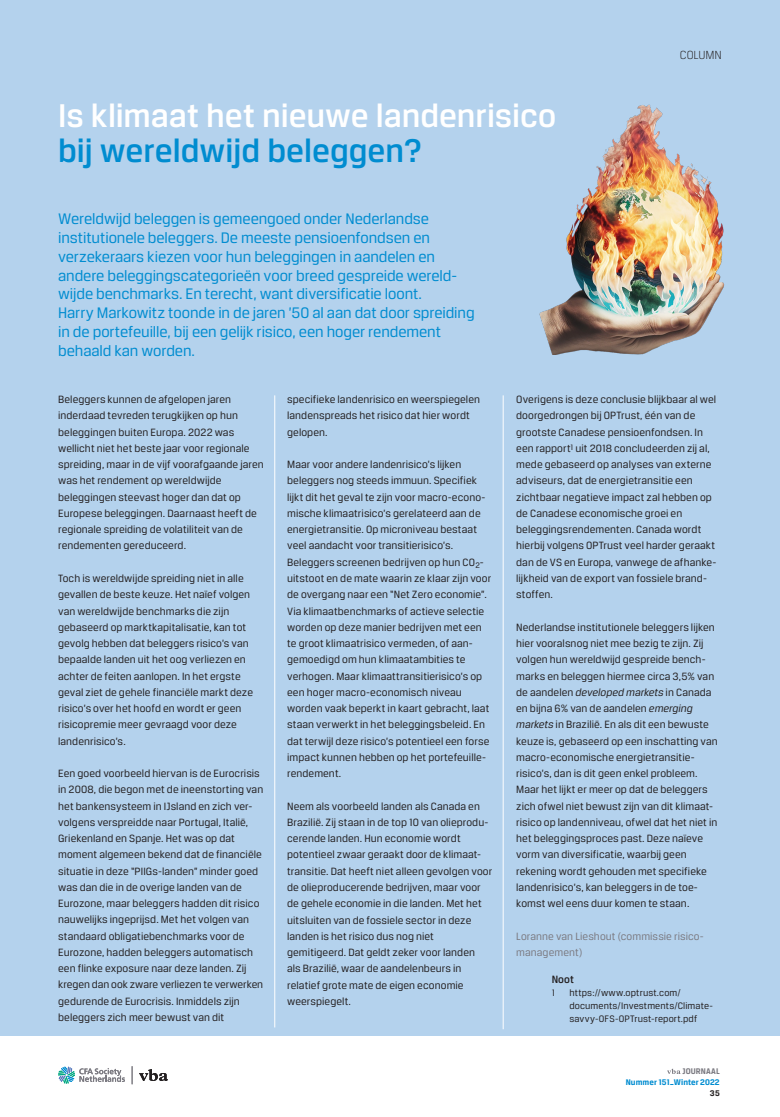
<style>
.page{position:relative;width:780px;height:1117px;background:#fff}
.page>*{position:absolute;margin:0;border:0;box-sizing:border-box;transform-origin:0 0}
.t1{font:500 35px "CFA Breuer Text";color:#fff}
.t2{font:500 35px "CFA Breuer Text";color:#008cd0}
.t3{font:16.25px/18.8px "CFA Breuer Text";letter-spacing:-.005em;color:#008cd0}
.t4{font:300 12.5px "CFA Breuer Text";letter-spacing:-.015em;color:#231f20}
.t5{font:11.25px/16.2px "CFA Breuer Text";letter-spacing:.005em;color:#231f20}
.t6{font:11.25px/16.2px "CFA Breuer Text";letter-spacing:.005em;color:#7b7a81}
.t7{font:500 11.25px "CFA Breuer Text";color:#231f20}
.t8{font:10px/13.1px "CFA Breuer Text";letter-spacing:.01em;color:#231f20}
.t9{font:700 8.75px "CFA Breuer Text";letter-spacing:.01em;color:#008cd0}
.t10{font:700 8.75px "CFA Breuer Text";letter-spacing:.01em;color:#7b7a81}
.t11{font:700 8.75px "CFA Breuer Text";color:#231f20}
.s1{font-style:italic}
</style>
<div class="page">
<svg style="left:667px;top:1068px;width:13px;height:5px"></svg>
<div style="left:1px;top:0;width:779px;height:1035px;background:#b4d2ed"></div>
<svg style="left:58px;top:1066px;width:67px;height:17px"></svg>
<svg style="left:132px;top:1066px;width:1px;height:17px"></svg>
<svg style="left:139px;top:1069px;width:29px;height:11px"></svg>
<hr style="left:274px;top:395px;width:1px;height:632px;background:#fff">
<hr style="left:503px;top:395px;width:1px;height:633px;background:#fff">
<img style="left:539px;top:104px;width:186px;height:250px">
<h1 class="t1" style="left:58px;top:96px;width:499px">Is klimaat het nieuwe landenrisico</h1>
<h1 class="t2" style="left:58px;top:131px;width:365px">bij wereldwijd beleggen?</h1>
<p class="t4" style="left:680px;top:48px;width:43px">COLUMN</p>
<p class="t4" style="left:689px;top:48px;width:33px">OPINIE</p>
<p class="t3" style="left:58px;top:209px;width:418px">Wereldwijd beleggen is gemeengoed onder Nederlandse institutionele beleggers. De meeste pensioenfondsen en verzekeraars kiezen voor hun beleggingen in aandelen en andere beleggingscategorieën voor breed gespreide wereld&shy;wijde benchmarks. En terecht, want diversificatie loont.<br>Harry Markowitz toonde in de jaren ’50 al aan dat door spreiding in de portefeuille, bij een gelijk risico, een hoger rendement behaald kan worden.</p>
<p class="t5" style="left:58px;top:391px;width:207px">Beleggers kunnen de afgelopen jaren inderdaad tevreden terugkijken op hun beleggingen buiten Europa. 2022 was wellicht niet het beste jaar voor regionale spreiding, maar in de vijf voorafgaande jaren was het rendement op wereldwijde beleggingen steevast hoger dan dat op Europese beleggingen. Daarnaast heeft de regionale spreiding de volatiliteit van de rendementen gereduceerd.</p>
<p class="t5" style="left:58px;top:570px;width:196px">Toch is wereldwijde spreiding niet in alle gevallen de beste keuze. Het naïef volgen van wereldwijde benchmarks die zijn gebaseerd op marktkapitalisatie, kan tot gevolg hebben dat beleggers risico’s van bepaalde landen uit het oog verliezen en achter de feiten aanlopen. In het ergste geval ziet de gehele financiële markt deze risico’s over het hoofd en wordt er geen risicopremie meer gevraagd voor deze landenrisico’s.</p>
<p class="t5" style="left:58px;top:765px;width:207px">Een goed voorbeeld hiervan is de Eurocrisis in 2008, die begon met de ineenstorting van het bankensysteem in IJsland en zich ver&shy;volgens verspreidde naar Portugal, Italië, Griekenland en Spanje. Het was op dat moment algemeen bekend dat de financiële situatie in deze “PIIGs-landen” minder goed was dan die in de overige landen van de Eurozone, maar beleggers hadden dit risico nauwelijks ingeprijsd. Met het volgen van standaard obligatiebenchmarks voor de Eurozone, hadden beleggers automatisch een flinke exposure naar deze landen. Zij kregen dan ook zware verliezen te verwerken gedurende de Eurocrisis. Inmiddels zijn beleggers zich meer bewust van dit</p>
<p class="t5" style="left:287px;top:391px;width:194px">specifieke landenrisico en weerspiegelen landenspreads het risico dat hier wordt gelopen.</p>
<p class="t5" style="left:287px;top:456px;width:205px">Maar voor andere landenrisico’s lijken beleggers nog steeds immuun. Specifiek lijkt dit het geval te zijn voor macro-econo&shy;mische klimaatrisico’s gerelateerd aan de energietransitie. Op microniveau bestaat veel aandacht voor transitierisico’s.<br>Beleggers screenen bedrijven op hun CO<sub>2</sub>- uitstoot en de mate waarin ze klaar zijn voor de overgang naar een “Net Zero economie”.<br>Via klimaatbenchmarks of actieve selectie worden op deze manier bedrijven met een te groot klimaatrisico vermeden, of aan&shy;gemoedigd om hun klimaatambities te verhogen. Maar klimaattransitierisico’s op een hoger macro-economisch niveau worden vaak beperkt in kaart gebracht, laat staan verwerkt in het beleggingsbeleid. En dat terwijl deze risico’s potentieel een forse impact kunnen hebben op het portefeuille&shy;rendement.</p>
<p class="t5" style="left:287px;top:797px;width:207px">Neem als voorbeeld landen als Canada en Brazilië. Zij staan in de top 10 van olieprodu&shy;cerende landen. Hun economie wordt potentieel zwaar geraakt door de klimaat&shy;transitie. Dat heeft niet alleen gevolgen voor de olieproducerende bedrijven, maar voor de gehele economie in die landen. Met het uitsluiten van de fossiele sector in deze landen is het risico dus nog niet gemitigeerd. Dat geldt zeker voor landen<br>als Brazilië, waar de aandelenbeurs in relatief grote mate de eigen economie weerspiegelt.</p>
<p class="t5" style="left:516px;top:391px;width:202px">Overigens is deze conclusie blijkbaar al wel doorgedrongen bij OPTrust, één van de grootste Canadese pensioenfondsen. In een rapport<sup>1</sup> uit 2018 concludeerden zij al, mede gebaseerd op analyses van externe adviseurs, dat de energietransitie een zichtbaar negatieve impact zal hebben op de Canadese economische groei en beleggingsrendementen. Canada wordt hierbij volgens OPTrust veel harder geraakt dan de VS en Europa, vanwege de afhanke&shy;lijkheid van de export van fossiele brand&shy;stoffen.</p>
<p class="t5" style="left:516px;top:618px;width:203px">Nederlandse institutionele beleggers lijken hier vooralsnog niet mee bezig te zijn. Zij volgen hun wereldwijd gespreide bench&shy;marks en beleggen hiermee circa 3,5% van de aandelen <span class="s1">developed markets</span> in Canada en bijna 6% van de aandelen <span class="s1">emerging markets</span> in Brazilië. En als dit een bewuste keuze is, gebaseerd op een inschatting van macro-economische energietransitie&shy;risico’s, dan is dit geen enkel probleem.<br>Maar het lijkt er meer op dat de beleggers zich ofwel niet bewust zijn van dit klimaat&shy;risico op landenniveau, ofwel dat het niet in het beleggingsproces past. Deze naïeve vorm van diversificatie, waarbij geen rekening wordt gehouden met specifieke landenrisico’s, kan beleggers in de toe&shy;komst wel eens duur komen te staan.</p>
<p class="t6" style="left:516px;top:927px;width:189px">Loranne van Lieshout (commissie risico&shy;management)</p>
<p class="t7" style="left:551px;top:972px;width:24px">Noot</p>
<p class="t8" style="left:551px;top:985px;width:5px">1</p>
<p class="t8" style="left:569px;top:985px;width:145px">https://www.optrust.com/ documents/Investments/Climate&shy;savvy-OFS-OPTrust-report.pdf</p>
<p class="t10" style="left:682px;top:1065px;width:39px">JOURNAAL</p>
<p class="t9" style="left:625px;top:1077px;width:95px">Nummer 151_Winter 2022</p>
<p class="t11" style="left:710px;top:1088px;width:11px">35</p>
</div>
